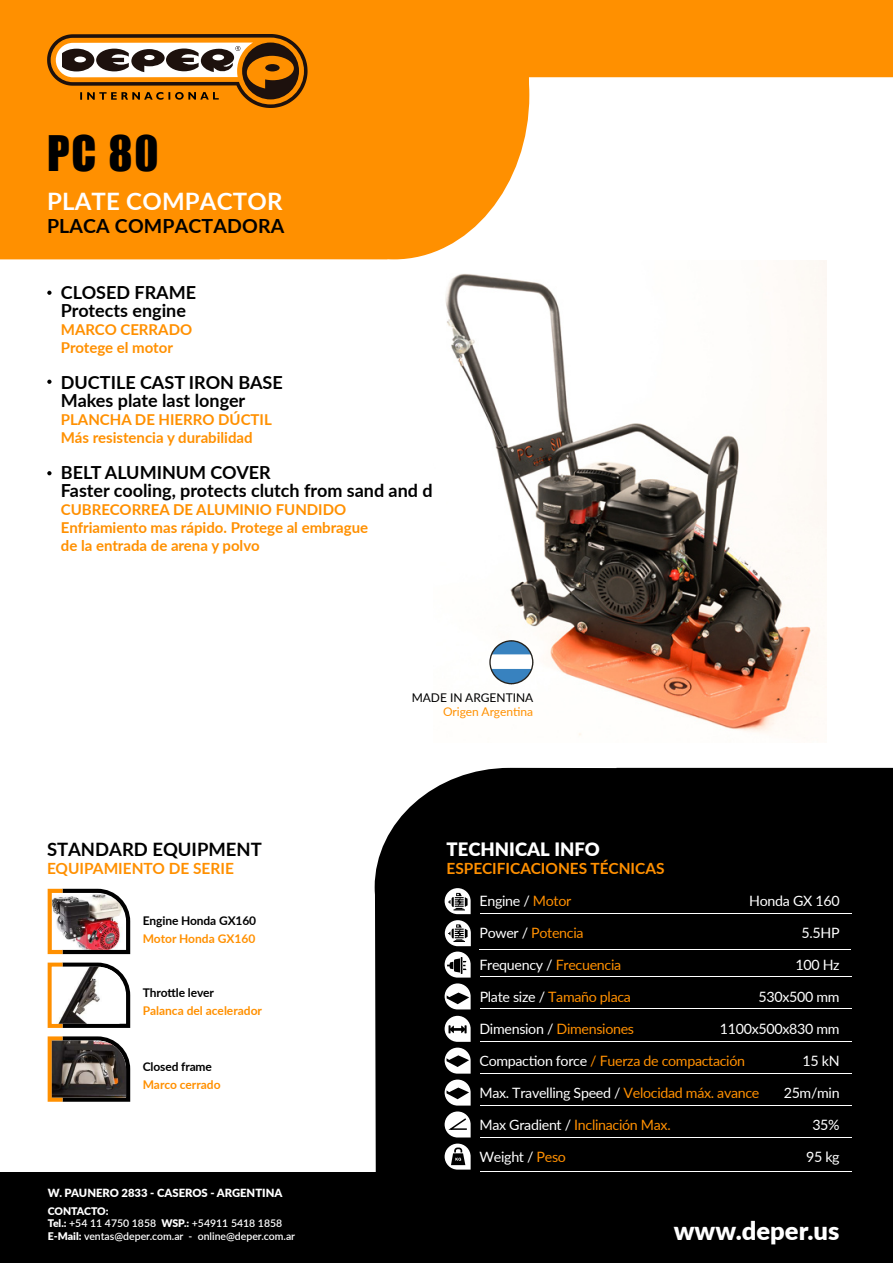
<style>
.page{position:relative;width:893px;height:1263px;background:#fff}
.page>*{position:absolute;margin:0;border:0;box-sizing:border-box;transform-origin:0 0}
.t1{font:45px "Impact";color:#000}
.t2{font:900 25.5px "Lato";color:#fff}
.t3{font:700 24px "Lato";letter-spacing:.01em;color:#fff}
.t4{font:700 19.5px "Lato";letter-spacing:.01em;color:#000}
.t5{font:700 18.45px "Lato";color:#000}
.t6{font:900 18.45px "Lato";color:#fff}
.t7{font:700 18px/18px "Lato";color:#000}
.t8{font:700 15.45px "Lato";color:#ff9000}
.t9{font:700 15px/18px "Lato";color:#ff9000}
.t10{font:14.25px "Lato";letter-spacing:-.02em;color:#fff}
.t11{font:14.25px "Lato";letter-spacing:-.02em;color:#ff9000}
.t12{font:700 12px "Lato";color:#ff9000}
.t13{font:700 12px "Lato";letter-spacing:-.01em;color:#000}
.t14{font:12px "Lato";color:#000}
.t15{font:12px "Lato";color:#ff9000}
.t16{font:900 11.25px "Lato";color:#fff}
.t17{font:600 10.5px/12.6px "Lato";color:#fff}
.s1{font-weight:900}
.s2{color:#ff9000}
.s3{color:#fff}
</style>
<div class="page">
<svg style="left:0;top:0;width:893px;height:259px;fill:#ff9000"></svg>
<div style="left:375px;top:768px;width:518px;height:404px;background:#000"></div>
<div style="left:0;top:1172px;width:893px;height:91px;background:#000"></div>
<hr style="left:480px;top:913px;width:372px;height:1px;background:#fff">
<hr style="left:480px;top:976px;width:372px;height:1px;background:#fff">
<hr style="left:480px;top:1041px;width:372px;height:1px;background:#fff">
<hr style="left:480px;top:1137px;width:372px;height:1px;background:#fff">
<hr style="left:480px;top:1171px;width:372px;height:1px;background:#fff">
<hr style="left:480px;top:1073px;width:372px;height:1px;background:#fff">
<hr style="left:480px;top:1105px;width:372px;height:1px;background:#fff">
<hr style="left:480px;top:1008px;width:372px;height:1px;background:#fff">
<svg style="left:445px;top:1143px;width:26px;height:26px"></svg>
<svg style="left:47px;top:34px;width:261px;height:74px"></svg>
<svg style="left:445px;top:920px;width:26px;height:57px"></svg>
<svg style="left:445px;top:888px;width:26px;height:26px"></svg>
<svg style="left:445px;top:983px;width:26px;height:26px"></svg>
<svg style="left:445px;top:1016px;width:26px;height:89px"></svg>
<svg style="left:445px;top:1111px;width:26px;height:26px"></svg>
<img style="left:48px;top:889px;width:82px;height:65px">
<svg style="left:48px;top:962px;width:82px;height:66px"></svg>
<svg style="left:48px;top:1036px;width:82px;height:66px"></svg>
<img style="left:52px;top:1040px;width:74px;height:57px">
<img style="left:52px;top:967px;width:68px;height:57px">
<svg style="left:47px;top:291px;width:5px;height:4px"></svg>
<svg style="left:47px;top:380px;width:5px;height:4px"></svg>
<svg style="left:47px;top:471px;width:5px;height:4px"></svg>
<hr style="left:479px;top:949px;width:372px;height:1px;background:#fff">
<img style="left:445px;top:261px;width:382px;height:477px">
<svg style="left:489px;top:640px;width:44px;height:44px"></svg>
<h1 class="t1" style="left:47px;top:119px;width:113px">PC 80</h1>
<h3 class="t3" style="left:47px;top:183px;width:237px">PLATE COMPACTOR</h3>
<h3 class="t4" style="left:47px;top:212px;width:239px">PLACA COMPACTADORA</h3>
<p class="t7" style="left:61px;top:283px;width:137px">CLOSED FRAME<br>Protects engine</p>
<p class="t9" style="left:61px;top:320px;width:133px">MARCO CERRADO<br>Protege el motor</p>
<p class="t7" style="left:61px;top:373px;width:223px">DUCTILE CAST IRON BASE<br>Makes plate last longer</p>
<p class="t9" style="left:61px;top:410px;width:212px">PLANCHA DE HIERRO DÚCTIL<br>Más resistencia y durabilidad</p>
<p class="t7" style="left:61px;top:463px;width:398px">BELT ALUMINUM COVER<br>Faster cooling, protects clutch from sand and dust</p>
<p class="t9" style="left:61px;top:500px;width:309px">CUBRECORREA DE ALUMINIO FUNDIDO<br>Enfriamiento mas rápido. Protege al embrague de la entrada de arena y polvo</p>
<p class="t5" style="left:47px;top:836px;width:216px">STANDARD EQUIPMENT</p>
<p class="t8" style="left:47px;top:857px;width:188px">EQUIPAMIENTO DE SERIE</p>
<p class="t13" style="left:143px;top:911px;width:115px">Engine Honda GX160</p>
<p class="t12" style="left:143px;top:929px;width:114px">Motor Honda GX160</p>
<p class="t13" style="left:143px;top:984px;width:73px">Throttle lever</p>
<p class="t12" style="left:143px;top:1002px;width:121px">Palanca del acelerador</p>
<p class="t13" style="left:143px;top:1058px;width:71px">Closed frame</p>
<p class="t12" style="left:143px;top:1076px;width:79px">Marco cerrado</p>
<p class="t16" style="left:48px;top:1184px;width:236px">W. PAUNERO 2833 - CASEROS - ARGENTINA</p>
<p class="t17" style="left:48px;top:1204px;width:249px"><span class="s1">CONTACTO:<br>Tel.:</span> +54 11 4750 1858 <span class="s1">WSP.:</span> +54911 5418 1858<br><span class="s1">E-Mail:</span> ventas@deper.com.ar - online@deper.com.ar</p>
<p class="t14" style="left:412px;top:689px;width:123px">MADE IN ARGENTINA</p>
<p class="t15" style="left:443px;top:703px;width:92px">Origen Argentina</p>
<p class="t6" style="left:446px;top:835px;width:155px">TECHNICAL INFO</p>
<p class="t8" style="left:446px;top:857px;width:220px">ESPECIFICACIONES TÉCNICAS</p>
<p class="t10" style="left:479px;top:891px;width:93px">Engine / <span class="s2">Motor</span></p>
<p class="t10" style="left:749px;top:891px;width:92px">Honda GX 160</p>
<p class="t11" style="left:479px;top:923px;width:106px"><span class="s3">Power /</span> Potencia</p>
<p class="t10" style="left:802px;top:923px;width:40px">5.5HP</p>
<p class="t10" style="left:479px;top:955px;width:143px">Frequency / <span class="s2">Frecuencia</span></p>
<p class="t10" style="left:795px;top:955px;width:46px">100 Hz</p>
<p class="t11" style="left:480px;top:987px;width:153px"><span class="s3">Plate size /</span> Tamaño placa</p>
<p class="t10" style="left:759px;top:987px;width:83px">530x500 mm</p>
<p class="t11" style="left:479px;top:1018px;width:156px"><span class="s3">Dimension /</span> Dimensiones</p>
<p class="t10" style="left:720px;top:1018px;width:121px">1100x500x830 mm</p>
<p class="t11" style="left:479px;top:1050px;width:267px"><span class="s3">Compaction force</span> / Fuerza de compactación</p>
<p class="t10" style="left:803px;top:1050px;width:39px">15 kN</p>
<p class="t10" style="left:479px;top:1083px;width:282px">Max. Travelling Speed / <span class="s2">Velocidad máx. avance</span></p>
<p class="t10" style="left:784px;top:1083px;width:57px">25m/min</p>
<p class="t11" style="left:479px;top:1115px;width:193px"><span class="s3">Max Gradient /</span> Inclinación Max.</p>
<p class="t10" style="left:812px;top:1115px;width:29px">35%</p>
<p class="t10" style="left:479px;top:1147px;width:88px">Weight / <span class="s2">Peso</span></p>
<p class="t10" style="left:806px;top:1147px;width:35px">95 kg</p>
<h2 class="t2" style="left:674px;top:1211px;width:167px">www.deper.us</h2>
</div>
